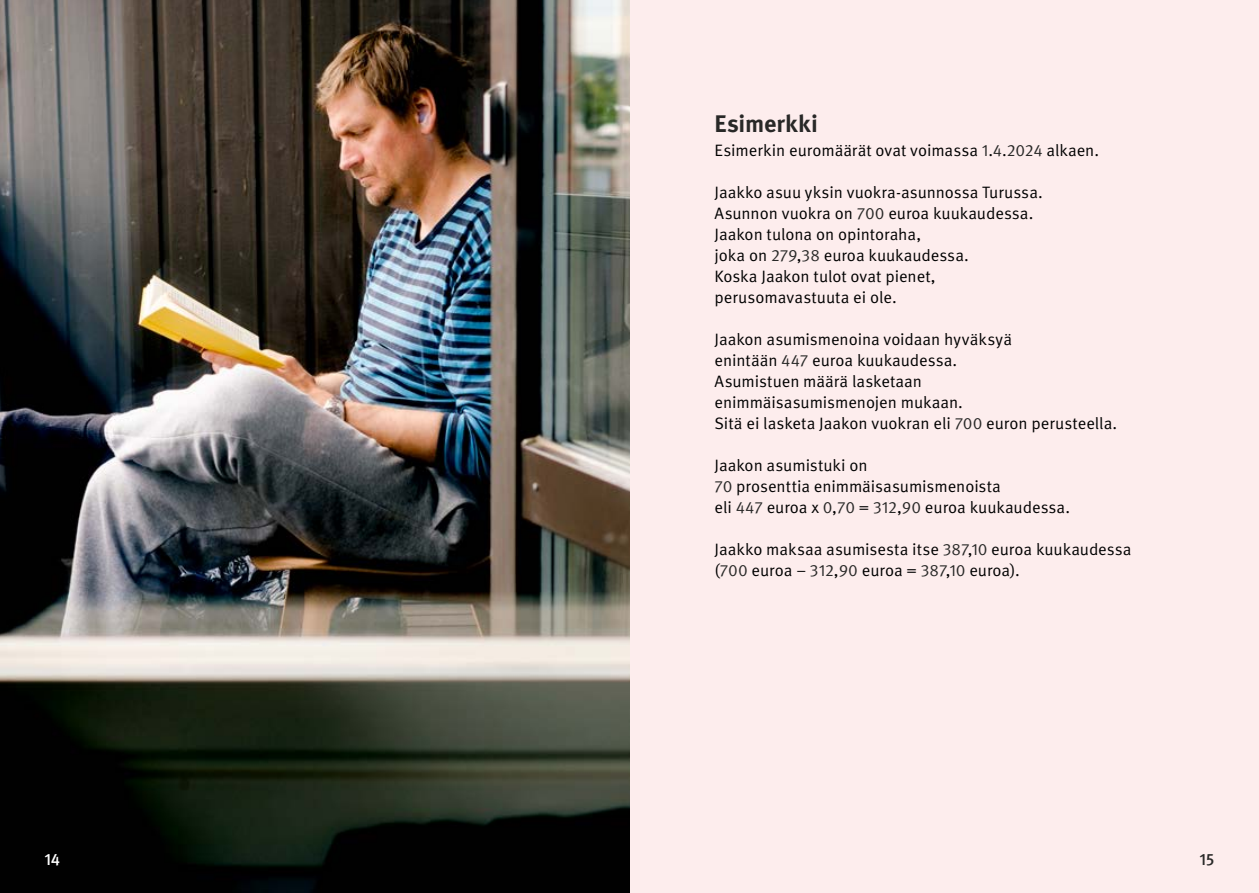
<style>
.page{position:relative;width:1259px;height:893px;background:#fff}
.page>*{position:absolute;margin:0;border:0;box-sizing:border-box;transform-origin:0 0}
.H2_otsikko{font:700 24px "Meta Pro";letter-spacing:.005em;color:#282827}
.P_Body_copy{font:16.5px/21px "Meta Pro Norm";letter-spacing:-.005em;color:#000}
.t1{font:500 16.5px "Meta Pro";color:#fff}
.t2{font:500 16.5px "Meta Pro";color:#282827}
.s1{color:#282827}
</style>
<div class="page">
<div style="left:630px;top:0;width:629px;height:893px;background:#fdeded"></div>
<img style="left:0;top:0;width:629px;height:893px">
<h2 class="H2_otsikko" style="left:714px;top:105px;width:105px">Esimerkki</h2>
<p class="P_Body_copy" style="left:714px;top:139px;width:386px">Esimerkin euromäärät ovat voimassa <span class="s1">1</span>.<span class="s1">4</span>.<span class="s1">2024</span> alkaen.</p>
<p class="P_Body_copy" style="left:714px;top:181px;width:330px">Jaakko asuu yksin vuokra-asunnossa Turussa.</p>
<p class="P_Body_copy" style="left:714px;top:202px;width:320px">Asunnon vuokra on <span class="s1">700</span> euroa kuukaudessa.</p>
<p class="P_Body_copy" style="left:714px;top:223px;width:208px">Jaakon tulona on opintoraha,</p>
<p class="P_Body_copy" style="left:714px;top:244px;width:256px">joka on <span class="s1">279</span>,<span class="s1">38</span> euroa kuukaudessa.</p>
<p class="P_Body_copy" style="left:714px;top:265px;width:223px">Koska Jaakon tulot ovat pienet,</p>
<p class="P_Body_copy" style="left:714px;top:286px;width:184px">perusomavastuuta ei ole.</p>
<p class="P_Body_copy" style="left:714px;top:328px;width:299px">Jaakon asumismenoina voidaan hyväksyä</p>
<p class="P_Body_copy" style="left:714px;top:349px;width:244px">enintään <span class="s1">447</span> euroa kuukaudessa.</p>
<p class="P_Body_copy" style="left:714px;top:370px;width:250px">Asumistuen määrä lasketaan enimmäisasumismenojen mukaan.</p>
<p class="P_Body_copy" style="left:714px;top:412px;width:404px">Sitä ei lasketa Jaakon vuokran eli <span class="s1">700</span> euron perusteella.</p>
<p class="P_Body_copy" style="left:714px;top:454px;width:155px">Jaakon asumistuki on</p>
<p class="P_Body_copy" style="left:714px;top:475px;width:288px"><span class="s1">70</span> prosenttia enimmäisasumismenoista</p>
<p class="P_Body_copy" style="left:714px;top:496px;width:357px">eli <span class="s1">447</span> euroa x <span class="s1">0</span>,<span class="s1">70</span> = <span class="s1">312</span>,<span class="s1">90</span> euroa kuukaudessa.</p>
<p class="P_Body_copy" style="left:714px;top:538px;width:418px">Jaakko maksaa asumisesta itse <span class="s1">387</span>,<span class="s1">10</span> euroa kuukaudessa</p>
<p class="P_Body_copy" style="left:714px;top:559px;width:307px">(<span class="s1">700</span> euroa – <span class="s1">312</span>,<span class="s1">90</span> euroa = <span class="s1">387</span>,<span class="s1">10</span> euroa).</p>
<p class="t1" style="left:44px;top:846px;width:17px">14</p>
<p class="t2" style="left:1199px;top:846px;width:16px">15</p>
</div>
